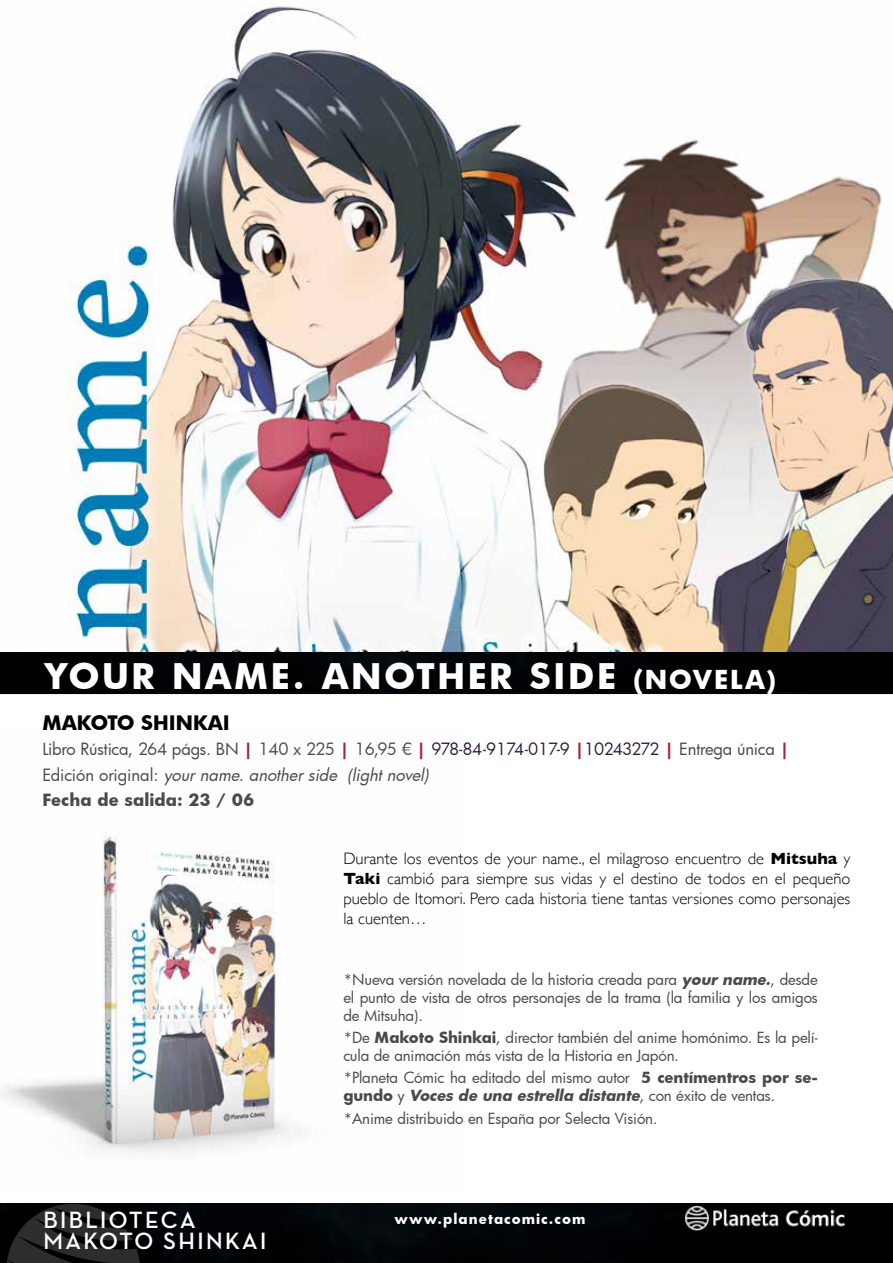
<style>
.page{position:relative;width:893px;height:1263px;background:#fff}
.page>*{position:absolute;margin:0;border:0;box-sizing:border-box;transform-origin:0 0}
.t1{font:700 34.5px "Futura";letter-spacing:.075em;color:#fff}
.t2{font:700 24px/21px "Neutra Disp";letter-spacing:.1em;color:#fff}
.t3{font:700 19.5px "Futura";color:#000}
.t4{font:300 16.5px/19.8px "Gill Sans";color:#000;text-align:justify}
.t5{font:16.5px/25.5px "Futura";letter-spacing:-.015em;color:#4a4a49}
.t6{font:15px/18px "Futura";letter-spacing:-.01em;color:#4a4a49}
.t7{font:700 13.5px "Futura";letter-spacing:.075em;color:#fff}
.s1{font-size:27px}
.s2{font-size:25.5px}
.s3{font-weight:700;color:#a22436}
.s4{color:#2c1c35}
.s5{font-style:italic}
.s6{font-weight:700}
.s7{font-weight:700;font-style:italic}
</style>
<div class="page">
<img style="left:0;top:6px;width:893px;height:688px">
<div style="left:0;top:1204px;width:893px;height:59px;background:#010305"></div>
<svg style="left:3px;top:1203px;width:137px;height:60px;background:#191919"></svg>
<img style="left:0;top:834px;width:290px;height:319px">
<img style="left:683px;top:1204px;width:174px;height:28px">
<h1 class="t1" style="left:44px;top:652px;width:734px">YOUR NAME. ANOTHER SIDE <span class="s1">(</span><span class="s2">NOVELA)</span></h1>
<h3 class="t3" style="left:43px;top:709px;width:188px">MAKOTO SHINKAI</h3>
<p class="t5" style="left:43px;top:736px;width:748px">Libro Rústica, 264 págs. BN <span class="s3">|</span> 140 x 225 <span class="s3">|</span> 16,95 € <span class="s3">|</span> <span class="s4">978-84-9174-017-9</span> <span class="s3">|</span><span class="s4">10243272</span> <span class="s3">|</span> Entrega única <span class="s3">|<br></span>E d i c i ó n o r i g i n a l : <span class="s5">your name. another side (light novel)<br></span><span class="s6">Fecha de salida: 23 / 06</span></p>
<p class="t4" style="left:343px;top:848px;width:509px">Durante los eventos de your name., el milagroso encuentro de <span class="s6">Mitsuha</span> y <span class="s6">Taki</span> cambió para siempre sus vidas y el destino de todos en el pequeño pueblo de Itomori. Pero cada historia tiene tantas versiones como personajes la cuenten…</p>
<p class="t6" style="left:343px;top:970px;width:476px;text-align:justify">*Nueva versión novelada de la historia creada para <span class="s7">your name.</span>, desde el punto de vista de otros personajes de la trama (la familia y los amigos de Mitsuha).</p>
<p class="t6" style="left:343px;top:1028px;width:476px">*De <span class="s6">Makoto Shinkai</span>, director también del anime homónimo. Es la pelí&shy;cula de animación más vista de la Historia en Japón.</p>
<p class="t6" style="left:343px;top:1069px;width:476px">*Planeta Cómic ha editado del mismo autor <span class="s6">5 centímentros por se&shy;g u n d o</span> y <span class="s7">Voces de una estrella distante</span>, c o n é x i t o d e ve n t a s .</p>
<p class="t6" style="left:343px;top:1109px;width:315px">*Anime distribuido en España por Selecta Visión.</p>
<h2 class="t2" style="left:44px;top:1209px;width:224px">BIBLIOTECA<br>MAKOTO SHINKAI</h2>
<p class="t7" style="left:394px;top:1209px;width:192px">www.planetacomic.com</p>
</div>
